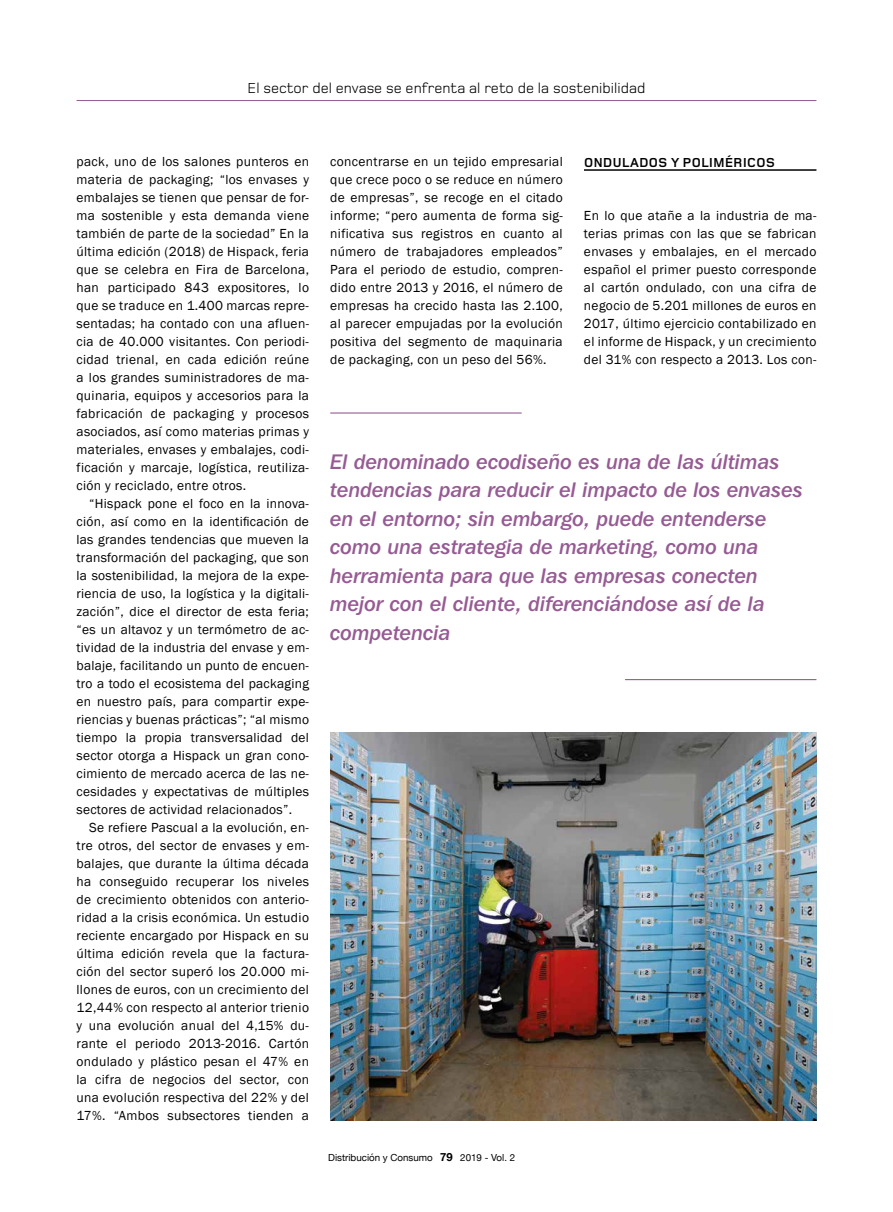
<style>
.page{position:relative;width:893px;height:1212px;background:#fff}
.page>*{position:absolute;margin:0;border:0;box-sizing:border-box;transform-origin:0 0}
.t1{font:21px/28.5px "Franklin Gothic IT Cby BT Med Ital";color:#965b93}
.t2{font:15px "Foundry Monoline";color:#000}
.t3{font:13.5px/18px "Franklin Gothic";letter-spacing:.025em;color:#000;text-align:justify}
.t4{font:700 13.5px "Foundry Monoline";letter-spacing:.04em;color:#000}
.t5{font:9.75px "Helvetica Neue";color:#000}
.s1{font-weight:700;font-size:11.25px}
</style>
<div class="page">
<hr style="left:584px;top:169px;width:232px;height:2px;background:#000">
<img style="left:330px;top:733px;width:486px;height:387px">
<hr style="left:330px;top:412px;width:192px;height:2px;background:#965b93">
<hr style="left:625px;top:679px;width:191px;height:1px;background:#965b93">
<hr style="left:77px;top:100px;width:739px;height:1px;background:#965b93">
<p class="t2" style="left:248px;top:79px;width:399px">El sector del envase se enfrenta al reto de la sostenibilidad</p>
<p class="t3" style="left:77px;top:153px;width:234px">pack, uno de los salones punteros en materia de packaging; “los envases y embalajes se tienen que pensar de for&shy;ma sostenible y esta demanda viene también de parte de la sociedad” En la última edición (2018) de Hispack, feria que se celebra en Fira de Barcelona, han participado 843 expositores, lo que se traduce en 1.400 marcas repre&shy;sentadas; ha contado con una afluen&shy;cia de 40.000 visitantes. Con periodi&shy;cidad trienal, en cada edición reúne a los grandes suministradores de ma&shy;quinaria, equipos y accesorios para la fabricación de packaging y procesos asociados, así como materias primas y materiales, envases y embalajes, codi&shy;ficación y marcaje, logística, reutiliza&shy;ción y reciclado, entre otros.</p>
<p class="t3" style="left:77px;top:495px;width:234px;text-indent:13px">“Hispack pone el foco en la innova&shy;ción, así como en la identificación de las grandes tendencias que mueven la transformación del packaging, que son la sostenibilidad, la mejora de la expe&shy;riencia de uso, la logística y la digitali&shy;zación”, dice el director de esta feria; “es un altavoz y un termómetro de ac&shy;tividad de la industria del envase y em&shy;balaje, facilitando un punto de encuen&shy;tro a todo el ecosistema del packaging en nuestro país, para compartir expe&shy;riencias y buenas prácticas”; “al mismo tiempo la propia transversalidad del sector otorga a Hispack un gran cono&shy;cimiento de mercado acerca de las ne&shy;cesidades y expectativas de múltiples sectores de actividad relacionados”.</p>
<p class="t3" style="left:77px;top:819px;width:234px;text-indent:13px">Se refiere Pascual a la evolución, en&shy;tre otros, del sector de envases y em&shy;balajes, que durante la última década ha conseguido recuperar los niveles de crecimiento obtenidos con anterio&shy;ridad a la crisis económica. Un estudio reciente encargado por Hispack en su última edición revela que la factura&shy;ción del sector superó los 20.000 mi&shy;llones de euros, con un crecimiento del 12,44% con respecto al anterior trienio y una evolución anual del 4,15% du&shy;rante el periodo 2013-2016. Cartón ondulado y plástico pesan el 47% en la cifra de negocios del sector, con una evolución respectiva del 22% y del 17%. “Ambos subsectores tienden a</p>
<p class="t3" style="left:330px;top:153px;width:234px">concentrarse en un tejido empresarial que crece poco o se reduce en número de empresas”, se recoge en el citado informe; “pero aumenta de forma sig&shy;nificativa sus registros en cuanto al número de trabajadores empleados” Para el periodo de estudio, compren&shy;dido entre 2013 y 2016, el número de empresas ha crecido hasta las 2.100, al parecer empujadas por la evolución positiva del segmento de maquinaria de packaging, con un peso del 56%.</p>
<p class="t4" style="left:584px;top:155px;width:192px">ONDULADOS Y POLIMÉRICOS</p>
<p class="t3" style="left:584px;top:207px;width:234px">En lo que atañe a la industria de ma&shy;terias primas con las que se fabrican envases y embalajes, en el mercado español el primer puesto corresponde al cartón ondulado, con una cifra de negocio de 5.201 millones de euros en 2017, último ejercicio contabilizado en el informe de Hispack, y un crecimiento del 31% con respecto a 2013. Los con-</p>
<p class="t1" style="left:330px;top:447px;width:474px">El denominado ecodiseño es una de las últimas tendencias para reducir el impacto de los envases en el entorno; sin embargo, puede entenderse como una estrategia de marketing, como una herramienta para que las empresas conecten mejor con el cliente, diferenciándose así de la competencia</p>
<p class="t5" style="left:328px;top:1150px;width:188px">Distribución y Consumo <span class="s1">79</span> 2019 - Vol. 2</p>
</div>
